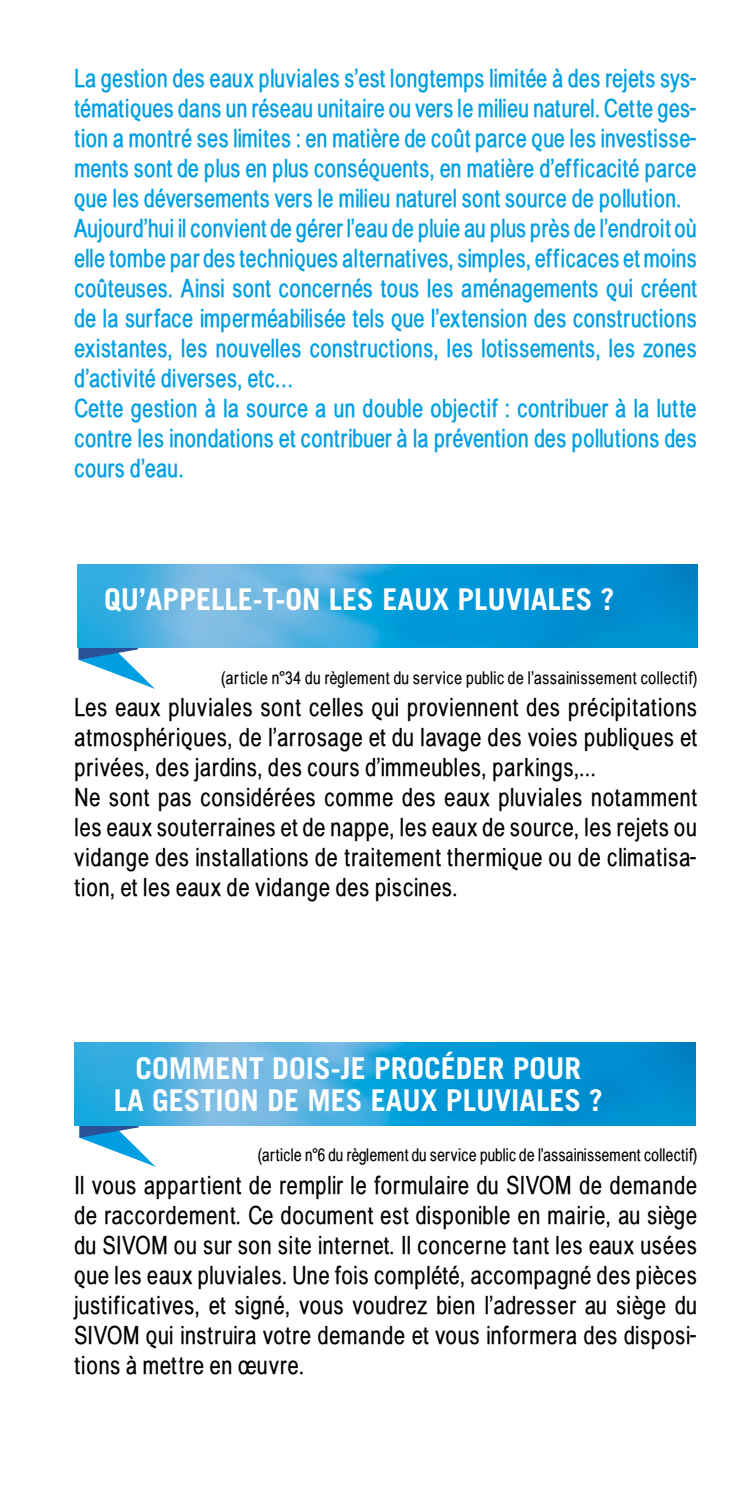
<style>
.page{position:relative;width:745px;height:1489px;background:#fff}
.page>*{position:absolute;margin:0;border:0;box-sizing:border-box;transform-origin:0 0}
.t1{font:700 30px/32.5px "Trade Gothic";color:#fff;text-align:center}
.t2{font:700 25px/30px "Babel Sans";letter-spacing:.015em;color:#009fe3}
.t3{font:25px/30px "Babel Sans";letter-spacing:.04em;color:#000;text-align:justify}
.t4{font:17.5px "Babel Sans";letter-spacing:.03em;color:#000}
</style>
<div class="page">
<svg style="left:79px;top:1125px;width:77px;height:41px"></svg>
<img style="left:74px;top:1042px;width:621px;height:83px">
<svg style="left:79px;top:648px;width:76px;height:41px"></svg>
<img style="left:78px;top:564px;width:618px;height:84px">
<p class="t2" style="left:74px;top:63px;width:624px">La gestion des eaux pluviales s’est longtemps limitée à des rejets sys&shy;tématiques dans un réseau unitaire ou vers le milieu naturel. Cette ges&shy;tion a montré ses limites : en matière de coût parce que les investisse&shy;ments sont de plus en plus conséquents, en matière d’efficacité parce que les déversements vers le milieu naturel sont source de pollution.<br>Aujourd’hui il convient de gérer l’eau de pluie au plus près de l’endroit où elle tombe par des techniques alternatives, simples, efficaces et moins coûteuses. Ainsi sont concernés tous les aménagements qui créent de la surface imperméabilisée tels que l’extension des constructions existantes, les nouvelles constructions, les lotissements, les zones d’activité diverses, etc…<br>Cette gestion à la source a un double objectif : contribuer à la lutte contre les inondations et contribuer à la prévention des pollutions des cours d’eau.</p>
<p class="t1" style="left:104px;top:582px;width:511px">QU’APPELLE-T-ON LES EAUX PLUVIALES ?</p>
<p class="t4" style="left:221px;top:667px;width:477px">(article n°34 du règlement du service public de l’assainissement collectif)</p>
<p class="t3" style="left:74px;top:692px;width:623px;text-align:left">Les eaux pluviales sont celles qui proviennent des précipitations atmosphériques, de l’arrosage et du lavage des voies publiques et privées, des jardins, des cours d’immeubles, parkings,...<br>Ne sont pas considérées comme des eaux pluviales notamment les eaux souterraines et de nappe, les eaux de source, les rejets ou vidange des installations de traitement thermique ou de climatisa&shy;tion, et les eaux de vidange des piscines.</p>
<p class="t1" style="left:114px;top:1051px;width:490px">COMMENT DOIS-JE PROCÉDER POUR<br>LA GESTION DE MES EAUX PLUVIALES ?</p>
<p class="t4" style="left:258px;top:1145px;width:440px">(article n°6 du règlement du service public de l’assainissement collectif)</p>
<p class="t3" style="left:74px;top:1170px;width:623px">Il vous appartient de remplir le formulaire du SIVOM de demande de raccordement. Ce document est disponible en mairie, au siège du SIVOM ou sur son site internet. Il concerne tant les eaux usées que les eaux pluviales. Une fois complété, accompagné des pièces justificatives, et signé, vous voudrez bien l’adresser au siège du SIVOM qui instruira votre demande et vous informera des disposi&shy;tions à mettre en œuvre.</p>
</div>
